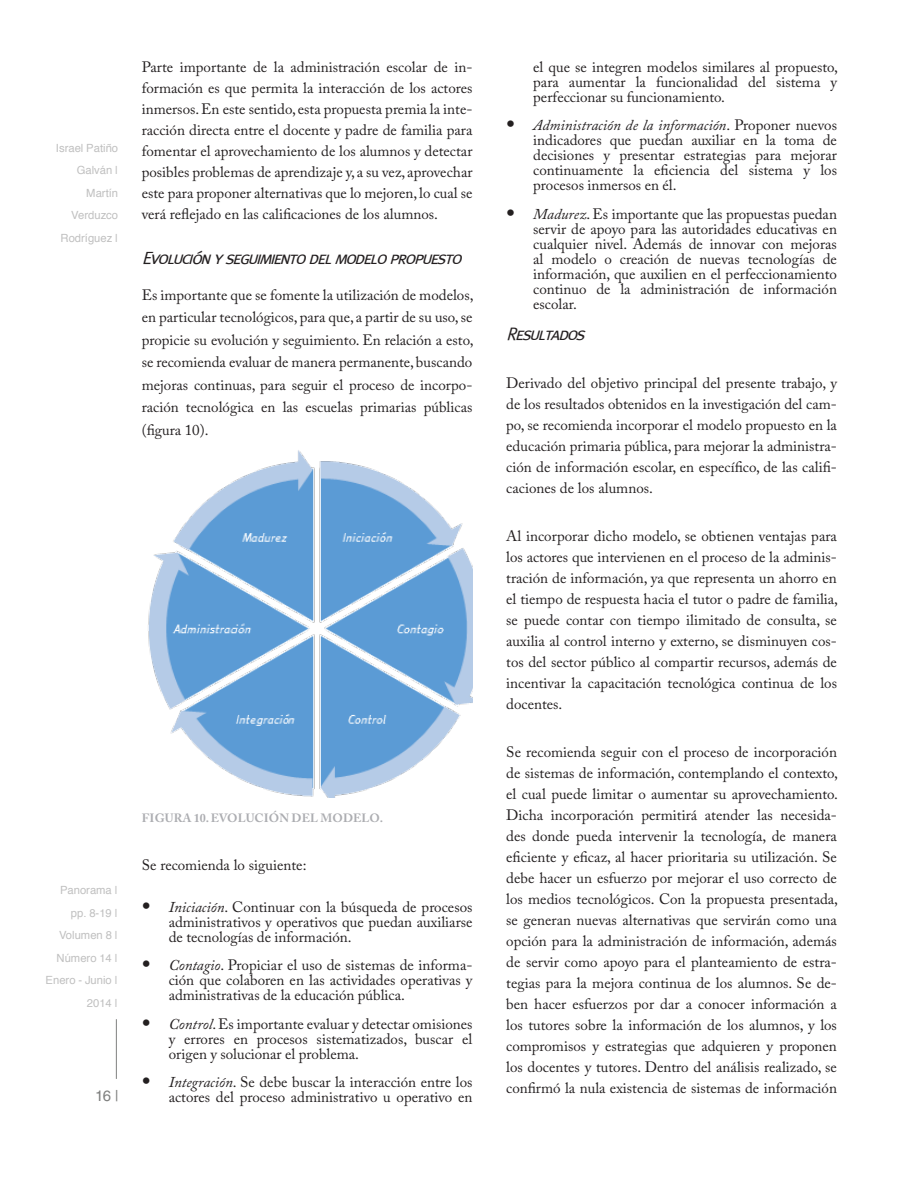
<style>
.page{position:relative;width:918px;height:1188px;background:#fff}
.page>*{position:absolute;margin:0;border:0;box-sizing:border-box;transform-origin:0 0}
.Hs{font:italic 18px "Meta Caps";color:#231f20}
.t1{font:15px/21px "Adobe Caslon Pro";color:#231f20;text-align:justify}
.t2{font:15px "Helvetica LT Std";color:#808180}
.Hs-2{font:700 12px "Adobe Caslon Pro";letter-spacing:.015em;color:#acadb1}
.t3{font:11.25px/22.5px "Helvetica";color:#c0c0c0;text-align:right}
.s1{font-family:"Meta Caps";font-size:18px}
.s2{font-style:italic}
</style>
<div class="page">
<hr style="left:116px;top:1019px;width:1px;height:60px;background:#808180">
<img style="left:148px;top:450px;width:324px;height:348px">
<p class="t3" style="left:56px;top:137px;width:64px">Israel Patiño<br>Galván |<br>Martín<br>Verduzco<br>Rodríguez |</p>
<p class="t1" style="left:142px;top:56px;width:332px">Parte importante de la administración escolar de in&shy;formación es que permita la interacción de los actores inmersos. En este sentido, esta propuesta premia la inte&shy;racción directa entre el docente y padre de familia para fomentar el aprovechamiento de los alumnos y detectar posibles problemas de aprendizaje y, a su vez, aprovechar este para proponer alternativas que lo mejoren, lo cual se verá reflejado en las calificaciones de los alumnos.</p>
<p class="Hs" style="left:142px;top:247px;width:327px">Evoluciónyseguimientodelmodelopropuesto</p>
<p class="t1" style="left:142px;top:283px;width:333px;line-height:22.5px">Es importante que se fomente la utilización de modelos, en particular tecnológicos, para que, a partir de su uso, se propicie su evolución y seguimiento. En relación a esto, se recomienda evaluar de manera permanente, buscando mejoras continuas, para seguir el proceso de incorpo&shy;ración tecnológica en las escuelas primarias públicas (figura 10).</p>
<p class="t3" style="left:46px;top:879px;width:74px">Panorama | pp. 8-19 |<br>Volumen 8 |<br>Número 14 |<br>Enero - Junio |<br>2014 |</p>
<p class="t2" style="left:95px;top:1087px;width:25px">16 |</p>
<p class="Hs-2" style="left:142px;top:811px;width:243px">FIGURA 10. EVOLUCIÓN DEL MODELO.</p>
<p class="t1" style="left:142px;top:854px;width:166px">Se recomienda lo siguiente:</p>
<p class="t1" style="left:169px;top:899px;width:305px;line-height:15px;text-indent:-27px"><span class="s1">•</span> <span class="s2">Iniciación</span>. Continuar con la búsqueda de procesos administrativos y operativos que puedan auxiliarse de tecnologías de información.</p>
<p class="t1" style="left:169px;top:958px;width:306px;line-height:15px;text-indent:-27px"><span class="s1">•</span> <span class="s2">Contagio</span>. Propiciar el uso de sistemas de informa&shy;ción que colaboren en las actividades operativas y administrativas de la educación pública.</p>
<p class="t1" style="left:169px;top:1016px;width:305px;line-height:15px;text-indent:-27px"><span class="s1">•</span> <span class="s2">Control</span>. Es importante evaluar y detectar omisiones y errores en procesos sistematizados, buscar el origen y solucionar el problema.</p>
<p class="t1" style="left:142px;top:1075px;width:332px;line-height:15px;text-align:right"><span class="s1">•</span> <span class="s2">Integración</span>. Se debe buscar la interacción entre los actores del proceso administrativo u operativo en</p>
<p class="t1" style="left:533px;top:59px;width:306px;line-height:15px">el que se integren modelos similares al propuesto, para aumentar la funcionalidad del sistema y perfeccionar su funcionamiento.</p>
<p class="t1" style="left:533px;top:117px;width:305px;line-height:15px;text-indent:-27px"><span class="s1">•</span> <span class="s2">Administración de la información</span>. Proponer nuevos indicadores que puedan auxiliar en la toma de decisiones y presentar estrategias para mejorar continuamente la eficiencia del sistema y los procesos inmersos en él.</p>
<p class="t1" style="left:533px;top:206px;width:305px;line-height:15px;text-indent:-27px"><span class="s1">•</span> <span class="s2">Madurez</span>. Es importante que las propuestas puedan servir de apoyo para las autoridades educativas en cualquier nivel. Además de innovar con mejoras al modelo o creación de nuevas tecnologías de información, que auxilien en el perfeccionamiento continuo de la administración de información escolar.</p>
<p class="Hs" style="left:506px;top:323px;width:85px">Resultados</p>
<p class="t1" style="left:506px;top:372px;width:333px">Derivado del objetivo principal del presente trabajo, y de los resultados obtenidos en la investigación del cam&shy;po, se recomienda incorporar el modelo propuesto en la educación primaria pública, para mejorar la administra&shy;ción de información escolar, en específico, de las califi&shy;caciones de los alumnos.</p>
<p class="t1" style="left:506px;top:525px;width:333px">Al incorporar dicho modelo, se obtienen ventajas para los actores que intervienen en el proceso de la adminis&shy;tración de información, ya que representa un ahorro en el tiempo de respuesta hacia el tutor o padre de familia, se puede contar con tiempo ilimitado de consulta, se auxilia al control interno y externo, se disminuyen cos&shy;tos del sector público al compartir recursos, además de incentivar la capacitación tecnológica continua de los docentes.</p>
<p class="t1" style="left:506px;top:741px;width:333px">Se recomienda seguir con el proceso de incorporación de sistemas de información, contemplando el contexto, el cual puede limitar o aumentar su aprovechamiento.<br>Dicha incorporación permitirá atender las necesida&shy;des donde pueda intervenir la tecnología, de manera eficiente y eficaz, al hacer prioritaria su utilización. Se debe hacer un esfuerzo por mejorar el uso correcto de los medios tecnológicos. Con la propuesta presentada, se generan nuevas alternativas que servirán como una opción para la administración de información, además de servir como apoyo para el planteamiento de estra&shy;tegias para la mejora continua de los alumnos. Se de&shy;ben hacer esfuerzos por dar a conocer información a los tutores sobre la información de los alumnos, y los compromisos y estrategias que adquieren y proponen los docentes y tutores. Dentro del análisis realizado, se confirmó la nula existencia de sistemas de información</p>
</div>
